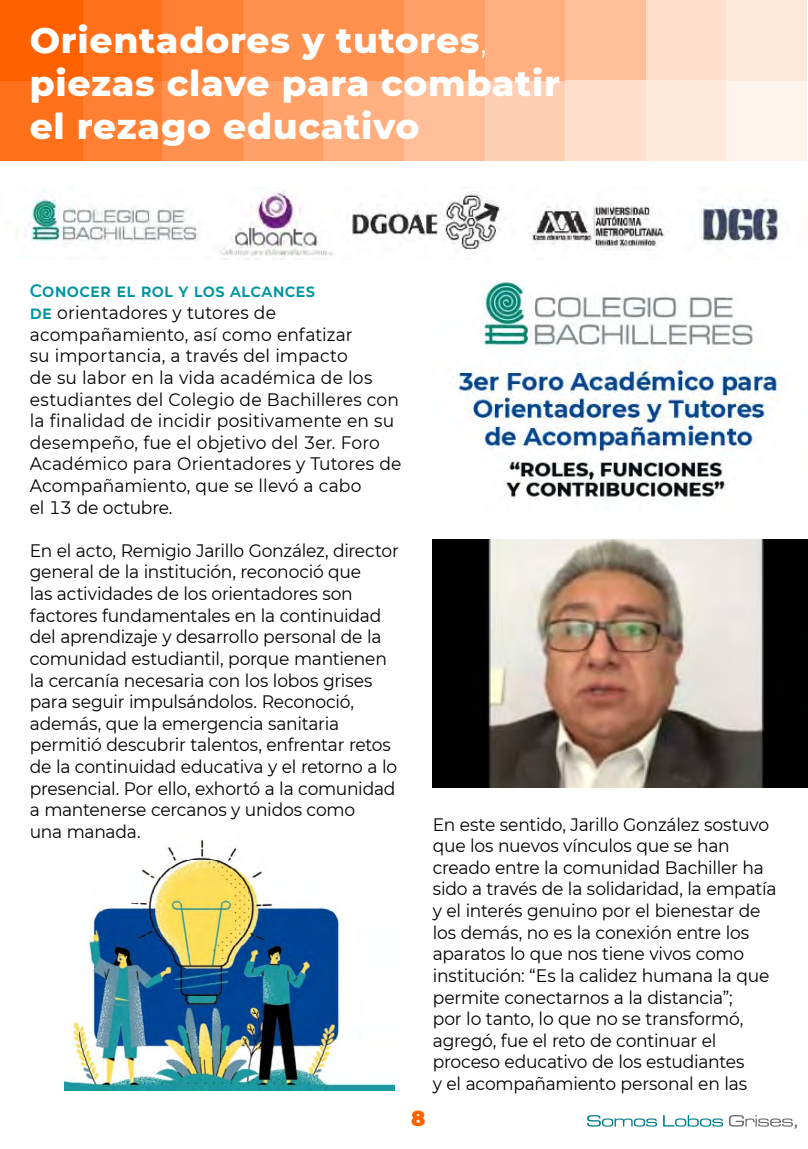
<style>
.page{position:relative;width:808px;height:1149px;background:#fff}
.page>*{position:absolute;margin:0;border:0;box-sizing:border-box;transform-origin:0 0}
.t1{font:800 36px/43.2px "Montserrat";letter-spacing:.02em;color:#fff}
.t2{font:900 21px "Montserrat";color:#ff6000}
.t3{font:18px/21.6px "Montserrat";letter-spacing:-.01em;color:#000;scale:.95 1}
.s1{font-weight:300}
.s2{font-weight:600;color:#00949f}
</style>
<div class="page">
<div style="left:237px;top:80px;width:86px;height:81px;background:#ffa066"></div>
<div style="left:237px;top:0;width:86px;height:81px;background:#ff904d"></div>
<div style="left:156px;top:80px;width:86px;height:81px;background:#ff904d"></div>
<div style="left:156px;top:0;width:86px;height:81px;background:#ff8033"></div>
<div style="left:81px;top:80px;width:81px;height:81px;background:#ff8033"></div>
<div style="left:81px;top:0;width:81px;height:81px;background:#ff701a"></div>
<div style="left:0;top:80px;width:82px;height:81px;background:#ff701a"></div>
<div style="left:323px;top:80px;width:81px;height:81px;background:#ffaf80"></div>
<div style="left:484px;top:80px;width:81px;height:81px;background:#ffcfb3"></div>
<div style="left:404px;top:80px;width:80px;height:81px;background:#ffc099"></div>
<div style="left:0;top:0;width:82px;height:81px;background:#ff6000"></div>
<div style="left:323px;top:0;width:81px;height:81px;background:#ff904d"></div>
<div style="left:484px;top:0;width:81px;height:81px;background:#ffaf80"></div>
<div style="left:404px;top:0;width:80px;height:81px;background:#ffa066"></div>
<div style="left:565px;top:0;width:81px;height:81px;background:#ffc099"></div>
<div style="left:646px;top:0;width:80px;height:81px;background:#ffdfcc"></div>
<div style="left:565px;top:80px;width:81px;height:81px;background:#ffdfcc"></div>
<div style="left:646px;top:80px;width:80px;height:81px;background:#ffe9db"></div>
<div style="left:726px;top:80px;width:81px;height:81px;background:#fff4ed"></div>
<div style="left:726px;top:0;width:81px;height:81px;background:#ffe9db"></div>
<svg style="left:587px;top:1115px;width:70px;height:11px"></svg>
<svg style="left:663px;top:1115px;width:60px;height:11px"></svg>
<svg style="left:729px;top:1115px;width:68px;height:13px"></svg>
<img style="left:15px;top:187px;width:766px;height:72px">
<img style="left:433px;top:539px;width:375px;height:248px">
<img style="left:452px;top:281px;width:328px;height:219px">
<img style="left:64px;top:839px;width:331px;height:250px">
<h1 class="t1" style="left:30px;top:16px;width:532px">Orientadores y tutores<span class="s1">, </span>piezas clave para combatir el rezago educativo</h1>
<p class="t3" style="left:30px;top:279px;width:393px"><span class="s2">CONOCER EL ROL Y LOS ALCANCES<br>DE</span> orientadores y tutores de acompañamiento, así como enfatizar<br>su importancia, a través del impacto<br>de su labor en la vida académica de los estudiantes del Colegio de Bachilleres con la finalidad de incidir positivamente en su desempeño, fue el objetivo del 3er. Foro Académico para Orientadores y Tutores de Acompañamiento, que se llevó a cabo<br>el 13 de octubre.</p>
<p class="t3" style="left:30px;top:539px;width:390px">En el acto, Remigio Jarillo González, director general de la institución, reconoció que<br>las actividades de los orientadores son factores fundamentales en la continuidad del aprendizaje y desarrollo personal de la comunidad estudiantil, porque mantienen la cercanía necesaria con los lobos grises para seguir impulsándolos. Reconoció, además, que la emergencia sanitaria permitió descubrir talentos, enfrentar retos de la continuidad educativa y el retorno a lo presencial. Por ello, exhortó a la comunidad a mantenerse cercanos y unidos como<br>una manada.</p>
<p class="t3" style="left:433px;top:812px;width:363px">En este sentido, Jarillo González sostuvo que los nuevos vínculos que se han creado entre la comunidad Bachiller ha sido a través de la solidaridad, la empatía y el interés genuino por el bienestar de los demás, no es la conexión entre los aparatos lo que nos tiene vivos como institución: “Es la calidez humana la que permite conectarnos a la distancia”;<br>por lo tanto, lo que no se transformó, agregó, fue el reto de continuar el proceso educativo de los estudiantes<br>y el acompañamiento personal en las</p>
<p class="t2" style="left:411px;top:1102px;width:16px">8</p>
</div>
